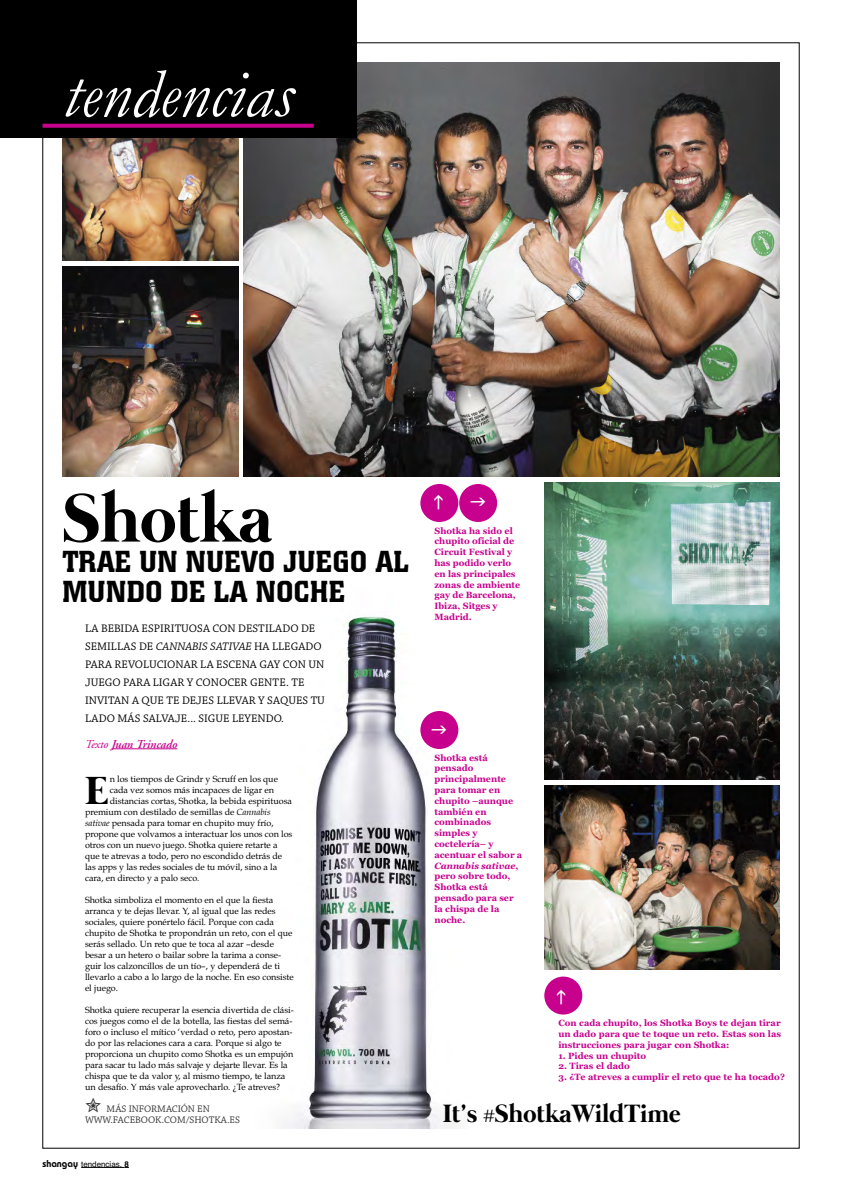
<style>
.page{position:relative;width:842px;height:1191px;background:#fff}
.page>*{position:absolute;margin:0;border:0;box-sizing:border-box;transform-origin:0 0}
.t1{font:italic 70px "Garamond";color:#fff}
.t2{font:700 70px "Mermaid";color:#000}
.t3{font:700 40.2px "Mermaid";color:#000}
.t4{font:500 30px/30px "Colossalis";letter-spacing:.02em;color:#000}
.t5{font:700 25.6px "Mermaid";color:#000}
.t6{font:italic 600 12px "Adobe Garamond";letter-spacing:-.005em;color:#c7008d}
.t7{font:11.5px/18px "Chaparral Pro";letter-spacing:.005em;color:#000}
.t8{font:10px/11px "Chaparral Pro";letter-spacing:-.005em;color:#333}
.t9{font:9px/11px "Book Antiqua";letter-spacing:-.005em;color:#000}
.t10{font:700 9px/10.8px "Georgia";color:#c7008d}
.t11{font:8px "Helvetica";color:#000}
.s1{font-style:italic}
.s2{font-weight:400}
.s3{font-family:"Bauhaus";font-weight:600;font-size:10px}
.s4{font-weight:700}
</style>
<div class="page">
<img style="left:282px;top:616px;width:177px;height:512px">
<hr style="left:81px;top:1167px;width:43px;height:1px;background:#000">
<img style="left:244px;top:62px;width:536px;height:414px">
<img style="left:62px;top:266px;width:176px;height:210px">
<img style="left:544px;top:482px;width:236px;height:298px">
<img style="left:544px;top:785px;width:236px;height:184px">
<img style="left:62px;top:137px;width:176px;height:124px">
<div style="left:0;top:0;width:357px;height:137px;background:#000"></div>
<svg style="left:43px;top:124px;width:271px;height:4px"></svg>
<hr style="left:111px;top:748px;width:66px;height:1px;background:#c7008d">
<div style="left:429px;top:522px;width:100px;height:185px;background:#fff"></div>
<div style="left:420px;top:484px;width:38px;height:38px;background:#c7008d;border-radius:50%"></div>
<div style="left:459px;top:484px;width:38px;height:38px;background:#c7008d;border-radius:50%"></div>
<div style="left:429px;top:748px;width:100px;height:186px;background:#fff"></div>
<div style="left:420px;top:711px;width:38px;height:38px;background:#c7008d;border-radius:50%"></div>
<div style="left:544px;top:976px;width:38px;height:38px;background:#c7008d;border-radius:50%"></div>
<h1 class="t1" style="left:63px;top:51px;width:232px">tendencias</h1>
<h1 class="t2" style="left:62px;top:476px;width:212px">Shotka</h1>
<h3 class="t4" style="left:62px;top:548px;width:348px">TRAE UN NUEVO JUEGO AL<br>MUNDO DE LA NOCHE</h3>
<p class="t7" style="left:85px;top:620px;width:241px">LA BEBIDA ESPIRITUOSA CON DESTILADO DE SEMILLAS DE <span class="s1">CANNABIS SATIVAE</span> HA LLEGADO PARA REVOLUCIONAR LA ESCENA GAY CON UN JUEGO PARA LIGAR Y CONOCER GENTE. TE INVITAN A QUE TE DEJES LLEVAR Y SAQUES TU LADO MÁS SALVAJE... SIGUE LEYENDO.</p>
<h3 class="t6" style="left:85px;top:739px;width:94px"><span class="s2">Texto</span> Juan Trincado</h3>
<h2 class="t3" style="left:85px;top:767px;width:24px">E</h2>
<p class="t9" style="left:110px;top:773px;width:170px">n los tiempos de Grindr y Scruff en los que</p>
<p class="t9" style="left:110px;top:784px;width:166px">cada vez somos más incapaces de ligar en</p>
<p class="t9" style="left:110px;top:795px;width:184px">distancias cortas, Shotka, la bebida espirituosa</p>
<p class="t9" style="left:85px;top:806px;width:187px">premium con destilado de semillas de <span class="s1">Cannabis</span></p>
<p class="t9" style="left:85px;top:817px;width:190px"><span class="s1">sativae</span> pensada para tomar en chupito muy frío,</p>
<p class="t9" style="left:85px;top:828px;width:209px">propone que volvamos a interactuar los unos con los</p>
<p class="t9" style="left:85px;top:839px;width:194px">otros con un nuevo juego. Shotka quiere retarte a</p>
<p class="t9" style="left:85px;top:850px;width:199px">que te atrevas a todo, pero no escondido detrás de</p>
<p class="t9" style="left:85px;top:861px;width:194px">las apps y las redes sociales de tu móvil, sino a la</p>
<p class="t9" style="left:85px;top:872px;width:116px">cara, en directo y a palo seco.</p>
<p class="t9" style="left:85px;top:894px;width:210px">Shotka simboliza el momento en el que la fiesta arranca y te dejas llevar. Y, al igual que las redes sociales, quiere ponértelo fácil. Porque con cada chupito de Shotka te propondrán un reto, con el que serás sellado. Un reto que te toca al azar –desde besar a un hetero o bailar sobre la tarima a conse&shy;guir los calzoncillos de un tío–, y dependerá de ti llevarlo a cabo a lo largo de la noche. En eso consiste el juego.</p>
<p class="t9" style="left:85px;top:1004px;width:210px">Shotka quiere recuperar la esencia divertida de clási&shy;cos juegos como el de la botella, las fiestas del semá&shy;foro o incluso el mítico ‘verdad o reto, pero apostan&shy;do por las relaciones cara a cara. Porque si algo te proporciona un chupito como Shotka es un empujón para sacar tu lado más salvaje y dejarte llevar. Es la chispa que te da valor y, al mismo tiempo, te lanza un desafío. Y más vale aprovecharlo. ¿Te atreves?</p>
<p class="t8" style="left:85px;top:1104px;width:156px">✮ MÁS INFORMACIÓN EN<br>WWW.FACEBOOK.COM/SHOTKA.ES</p>
<p class="t11" style="left:43px;top:1159px;width:88px"><span class="s3">shangay</span> tendencias. <span class="s4">8</span></p>
<p class="t10" style="left:434px;top:525px;width:87px">Shotka ha sido el chupito oficial de<br>Circuit Festival y has podido verlo en las principales zonas de ambiente gay de Barcelona,<br>Ibiza, Sitges y<br>Madrid.</p>
<p class="t10" style="left:434px;top:752px;width:89px">Shotka está pensado principalmente para tomar en chupito –aunque también en combinados simples y coctelería– y acentuar el sabor a<br><span class="s1">Cannabis sativae</span>, pero sobre todo,<br>Shotka está pensado para ser la chispa de la noche.</p>
<p class="t10" style="left:558px;top:1017px;width:224px;text-align:justify">Con cada chupito, los Shotka Boys te dejan tirar un dado para que te toque un reto. Estas son las instrucciones para jugar con Shotka:</p>
<p class="t10" style="left:558px;top:1050px;width:89px">1. Pides un chupito</p>
<p class="t10" style="left:558px;top:1060px;width:73px">2. Tiras el dado</p>
<p class="t10" style="left:558px;top:1071px;width:228px">3. ¿Te atreves a cumplir el reto que te ha tocado?</p>
<h3 class="t5" style="left:443px;top:1098px;width:240px">It’s #ShotkaWildTime</h3>
</div>
